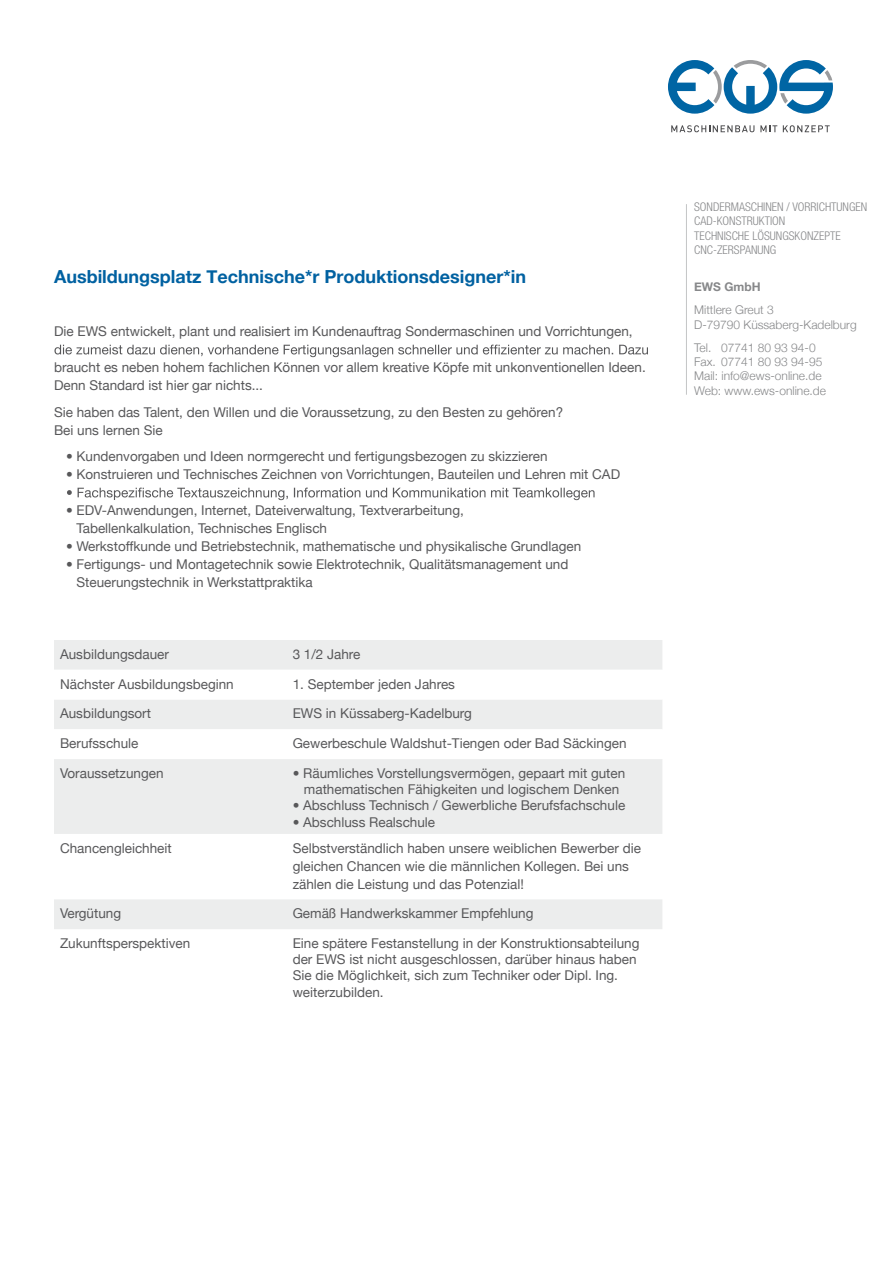
<style>
.page{position:relative;width:893px;height:1263px;background:#fff}
.page>*{position:absolute;margin:0;border:0;box-sizing:border-box;transform-origin:0 0}
.t1{font:700 18px "Helvetica Neue";color:#0061a1}
.t2{font:13.5px/18px "Helvetica Neue";color:#58585a}
.t3{font:300 12px/14.4px "Helvetica Neue";color:#87888a}
.t4{font:300 condensed 12px/14.4px "Helvetica Neue";color:#87888a}
.t5{font:700 12px "Helvetica Neue";color:#87888a}
</style>
<div class="page">
<hr style="left:686px;top:204px;width:1px;height:191px;background:#c4c5c6">
<svg style="left:54px;top:345px;width:594px;height:12px"></svg>
<svg style="left:67px;top:488px;width:528px;height:12px"></svg>
<div style="left:54px;top:640px;width:608px;height:194px;background:#eceded"></div>
<svg style="left:54px;top:670px;width:608px;height:89px"></svg>
<div style="left:54px;top:899px;width:608px;height:30px;background:#eceded"></div>
<svg style="left:668px;top:60px;width:165px;height:54px"></svg>
<svg style="left:671px;top:125px;width:83px;height:7px"></svg>
<svg style="left:760px;top:125px;width:17px;height:7px"></svg>
<svg style="left:783px;top:125px;width:47px;height:7px"></svg>
<h1 class="t1" style="left:54px;top:266px;width:474px">Ausbildungsplatz Technische*r Produktionsdesigner*in</h1>
<p class="t2" style="left:54px;top:322px;width:580px">Die EWS entwickelt, plant und realisiert im Kundenauftrag Sondermaschinen und Vorrichtungen,</p>
<p class="t2" style="left:54px;top:358px;width:593px">braucht es neben hohem fachlichen Können vor allem kreative Köpfe mit unkonventionellen Ideen.<br>Denn Standard ist hier gar nichts...</p>
<p class="t2" style="left:54px;top:403px;width:511px">Sie haben das Talent, den Willen und die Voraussetzung, zu den Besten zu gehören?<br>Bei uns lernen Sie</p>
<p class="t2" style="left:66px;top:447px;width:483px">• Kundenvorgaben und Ideen normgerecht und fertigungsbezogen zu skizzieren</p>
<p class="t2" style="left:66px;top:465px;width:556px">• Konstruieren und Technisches Zeichnen von Vorrichtungen, Bauteilen und Lehren mit CAD</p>
<p class="t2" style="left:77px;top:501px;width:389px;text-indent:-11px">• EDV-Anwendungen, Internet, Dateiverwaltung, Textverarbeitung,<br>Tabellenkalkulation, Technisches Englisch</p>
<p class="t2" style="left:66px;top:537px;width:517px">• Werkstoffkunde und Betriebstechnik, mathematische und physikalische Grundlagen</p>
<p class="t2" style="left:77px;top:555px;width:493px;text-indent:-11px">• Fertigungs- und Montagetechnik sowie Elektrotechnik, Qualitätsmanagement und<br>Steuerungstechnik in Werkstattpraktika</p>
<p class="t2" style="left:60px;top:645px;width:111px">Ausbildungsdauer</p>
<p class="t2" style="left:293px;top:645px;width:69px">3 1/2 Jahre</p>
<p class="t2" style="left:60px;top:675px;width:175px">Nächster Ausbildungsbeginn</p>
<p class="t2" style="left:293px;top:675px;width:164px">1. September jeden Jahres</p>
<p class="t2" style="left:60px;top:704px;width:93px">Ausbildungsort</p>
<p class="t2" style="left:293px;top:704px;width:181px">EWS in Küssaberg-Kadelburg</p>
<p class="t2" style="left:60px;top:734px;width:80px">Berufsschule</p>
<p class="t2" style="left:293px;top:734px;width:335px">Gewerbeschule Waldshut-Tiengen oder Bad Säckingen</p>
<p class="t2" style="left:60px;top:764px;width:105px">Voraussetzungen</p>
<p class="t2" style="left:293px;top:765px;width:334px;line-height:16.2px;text-align:center">• Räumliches Vorstellungsvermögen, gepaart mit guten mathematischen Fähigkeiten und logischem Denken</p>
<p class="t2" style="left:293px;top:796px;width:334px">• Abschluss Technisch / Gewerbliche Berufsfachschule</p>
<p class="t2" style="left:293px;top:812px;width:144px">• Abschluss Realschule</p>
<p class="t2" style="left:60px;top:839px;width:113px">Chancengleichheit</p>
<p class="t2" style="left:293px;top:839px;width:350px">Selbstverständlich haben unsere weiblichen Bewerber die gleichen Chancen wie die männlichen Kollegen. Bei uns zählen die Leistung und das Potenzial!</p>
<p class="t2" style="left:60px;top:904px;width:63px">Vergütung</p>
<p class="t2" style="left:293px;top:904px;width:242px">Gemäß Handwerkskammer Empfehlung</p>
<p class="t2" style="left:60px;top:934px;width:132px">Zukunftsperspektiven</p>
<p class="t2" style="left:293px;top:935px;width:348px;line-height:16.2px">Eine spätere Festanstellung in der Konstruktionsabteilung der EWS ist nicht ausgeschlossen, darüber hinaus haben Sie die Möglichkeit, sich zum Techniker oder Dipl. Ing. weiterzubilden.</p>
<p class="t4" style="left:694px;top:200px;width:175px">SONDERMASCHINEN / VORRICHTUNGEN<br>CAD-KONSTRUKTION<br>TECHNISCHE LÖSUNGSKONZEPTE<br>CNC-ZERSPANUNG</p>
<p class="t5" style="left:694px;top:280px;width:68px">EWS GmbH</p>
<p class="t3" style="left:694px;top:302px;width:164px">Mittlere Greut 3<br>D-79790 Küssaberg-Kadelburg</p>
<p class="t3" style="left:694px;top:340px;width:133px">Tel. 07741 80 93 94-0<br>Fax. 07741 80 93 94-95<br>Mail: info@ews-online.de<br>Web: www.ews-online.de</p>
</div>
